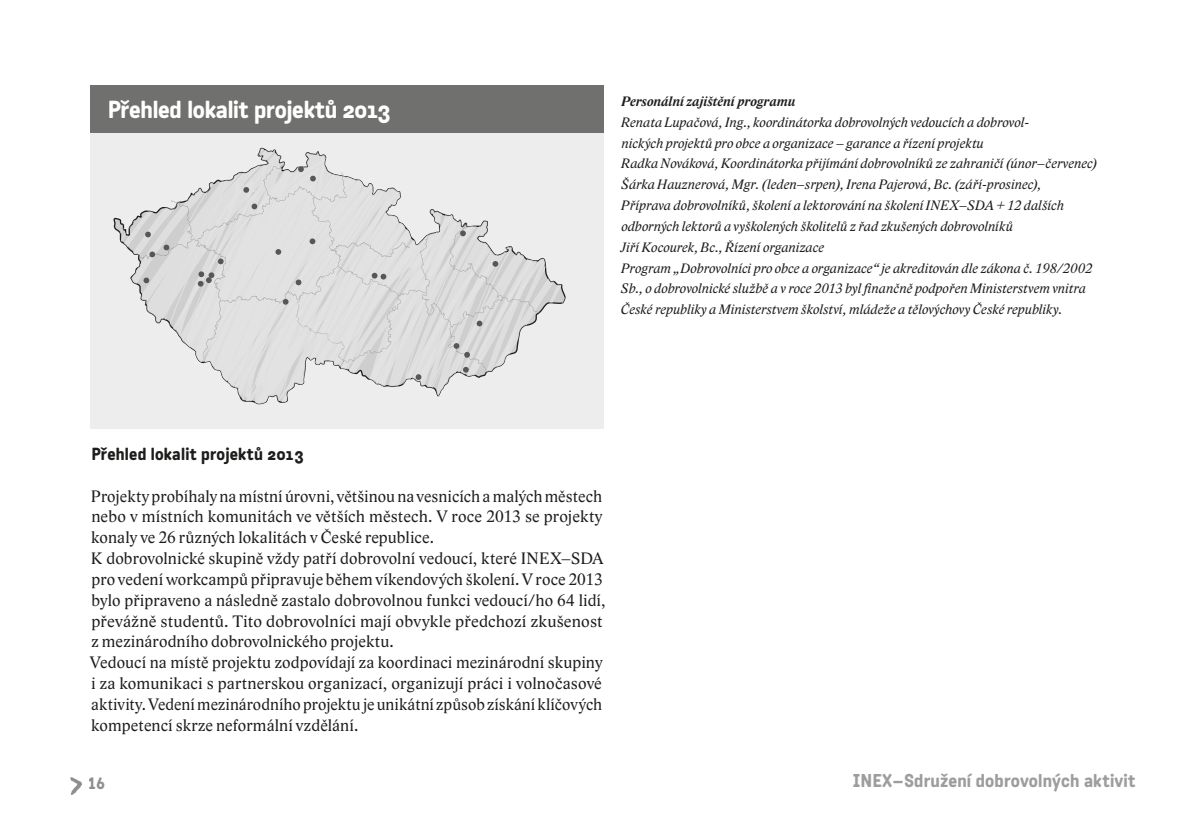
<style>
.page{position:relative;width:1191px;height:840px;background:#fff}
.page>*{position:absolute;margin:0;border:0;box-sizing:border-box;transform-origin:0 0}
.t1{font:500 23.8px "Katarine Std";letter-spacing:-.01em;color:#fff}
.t2{font:500 18px "Katarine Std";letter-spacing:.01em;color:#9d9d9d}
.t3{font:17px/20.8px "Lido ST";letter-spacing:.01em;color:#1d1d1b}
.t4{font:500 17px "Katarine Std";letter-spacing:.015em;color:#1d1d1b}
.t5{font:500 16px "Katarine Std";color:#1d1d1b}
.t6{font:italic 14px/20.8px "Lido ST";letter-spacing:.005em;color:#1d1d1b}
.s1{font-weight:700}
</style>
<div class="page">
<img style="left:70px;top:777px;width:12px;height:18px">
<div style="left:91px;top:85px;width:513px;height:344px;background:#ededed"></div>
<svg style="left:113px;top:147px;width:453px;height:257px"></svg>
<svg style="left:288px;top:163px;width:251px;height:208px;fill:#e1e1e1"></svg>
<svg style="left:310px;top:238px;width:5px;height:6px"></svg>
<svg style="left:296px;top:279px;width:5px;height:6px"></svg>
<svg style="left:476px;top:320px;width:6px;height:6px"></svg>
<svg style="left:114px;top:150px;width:174px;height:248px"></svg>
<svg style="left:298px;top:166px;width:6px;height:6px"></svg>
<svg style="left:310px;top:176px;width:6px;height:5px"></svg>
<svg style="left:372px;top:272px;width:14px;height:7px"></svg>
<svg style="left:460px;top:230px;width:6px;height:6px"></svg>
<svg style="left:492px;top:261px;width:6px;height:5px"></svg>
<svg style="left:416px;top:374px;width:5px;height:6px"></svg>
<svg style="left:463px;top:366px;width:6px;height:6px"></svg>
<svg style="left:453px;top:343px;width:17px;height:14px"></svg>
<div style="left:91px;top:85px;width:513px;height:47px;background:#70706f"></div>
<p class="t1" style="left:108px;top:93px;width:284px">Přehled lokalit projektů 2013</p>
<p class="t6" style="left:620px;top:91px;width:478px"><span class="s1">Personální zajištění programu<br></span>Renata Lupačová, Ing., koordinátorka dobrovolných vedoucích a dobrovol-<br>nických projektů pro obce a organizace – garance a řízení projektu<br>Radka Nováková, Koordinátorka přijímání dobrovolníků ze zahraničí (únor–červenec)<br>Šárka Hauznerová, Mgr. (leden–srpen), Irena Pajerová, Bc. (září-prosinec),<br>Příprava dobrovolníků, školení a lektorování na školení INEX–SDA + 12 dalších odborných lektorů a vyškolených školitelů z řad zkušených dobrovolníků<br>Jiří Kocourek, Bc., Řízení organizace<br>Program „Dobrovolníci pro obce a organizace“ je akreditován dle zákona č. 198/2002<br>Sb., o dobrovolnické službě a v roce 2013 byl finančně podpořen Ministerstvem vnitra České republiky a Ministerstvem školství, mládeže a tělovýchovy České republiky.</p>
<p class="t4" style="left:91px;top:442px;width:214px">Přehled lokalit projektů 2013</p>
<p class="t3" style="left:90px;top:485px;width:517px">Projekty probíhaly na místní úrovni, většinou na vesnicích a malých městech nebo v místních komunitách ve větších městech. V roce 2013 se projekty konaly ve 26 různých lokalitách v České republice.<br>K dobrovolnické skupině vždy patří dobrovolní vedoucí, které INEX–SDA pro vedení workcampů připravuje během víkendových školení. V roce 2013 bylo připraveno a následně zastalo dobrovolnou funkci vedoucí/ho 64 lidí, převážně studentů. Tito dobrovolníci mají obvykle předchozí zkušenost z mezinárodního dobrovolnického projektu.<br>Vedoucí na místě projektu zodpovídají za koordinaci mezinárodní skupiny i za komunikaci s partnerskou organizací, organizují práci i volnočasové aktivity. Vedení mezinárodního projektu je unikátní způsob získání klíčových kompetencí skrze neformální vzdělání.</p>
<p class="t5" style="left:89px;top:772px;width:18px">16</p>
<p class="t2" style="left:853px;top:767px;width:284px">INEX–Sdružení dobrovolných aktivit</p>
</div>
